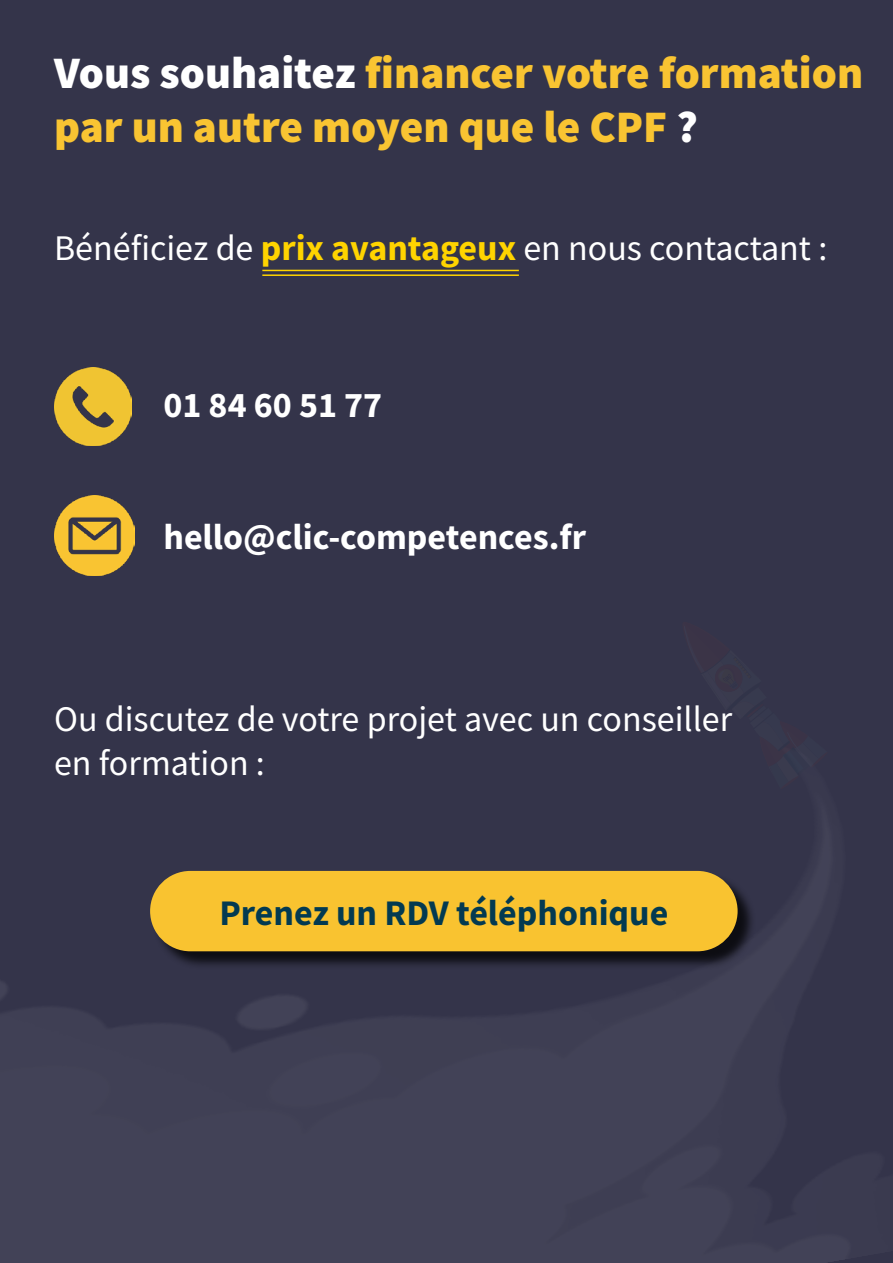
<style>
.page{position:relative;width:893px;height:1263px;background:#34344a}
.page>*{position:absolute;margin:0;border:0;box-sizing:border-box;transform-origin:0 0}
.t1{font:900 45px/54px "Source Sans Pro";color:#f9c432}
.t2{font:36px/43.2px "Source Sans Pro";color:#fff}
.t3{font:700 36px "Source Sans Pro";color:#fff}
.t4{font:700 36px "Source Sans Pro";color:#033a51}
.s1{color:#fff}
.s2{font-weight:700;color:#ffd400}
</style>
<div class="page">
<img style="left:0;top:750px;width:850px;height:513px">
<img style="left:54px;top:368px;width:78px;height:77px">
<img style="left:54px;top:495px;width:80px;height:80px">
<div style="left:152px;top:873px;width:604px;height:97px;background:#000;opacity:.75"></div>
<div style="left:150px;top:871px;width:588px;height:80px;background:#f9c330;border-radius:40px"></div>
<hr style="left:262px;top:270px;width:257px;height:1px;background:#ffd400">
<hr style="left:262px;top:274px;width:257px;height:2px;background:#ffd400">
<p class="t1" style="left:54px;top:45px;width:811px"><span class="s1">Vous souhaitez</span> financer votre formation par un autre moyen que le CPF <span class="s1">?</span></p>
<p class="t2" style="left:54px;top:226px;width:775px">Bénéficiez de <span class="s2">prix avantageux</span> en nous contactant :</p>
<p class="t3" style="left:163px;top:381px;width:220px">01 84 60 51 77</p>
<p class="t3" style="left:163px;top:512px;width:424px">hello@clic-competences.fr</p>
<p class="t2" style="left:54px;top:697px;width:680px">Ou discutez de votre projet avec un conseiller en formation :</p>
<p class="t4" style="left:219px;top:888px;width:450px">Prenez un RDV téléphonique</p>
</div>
